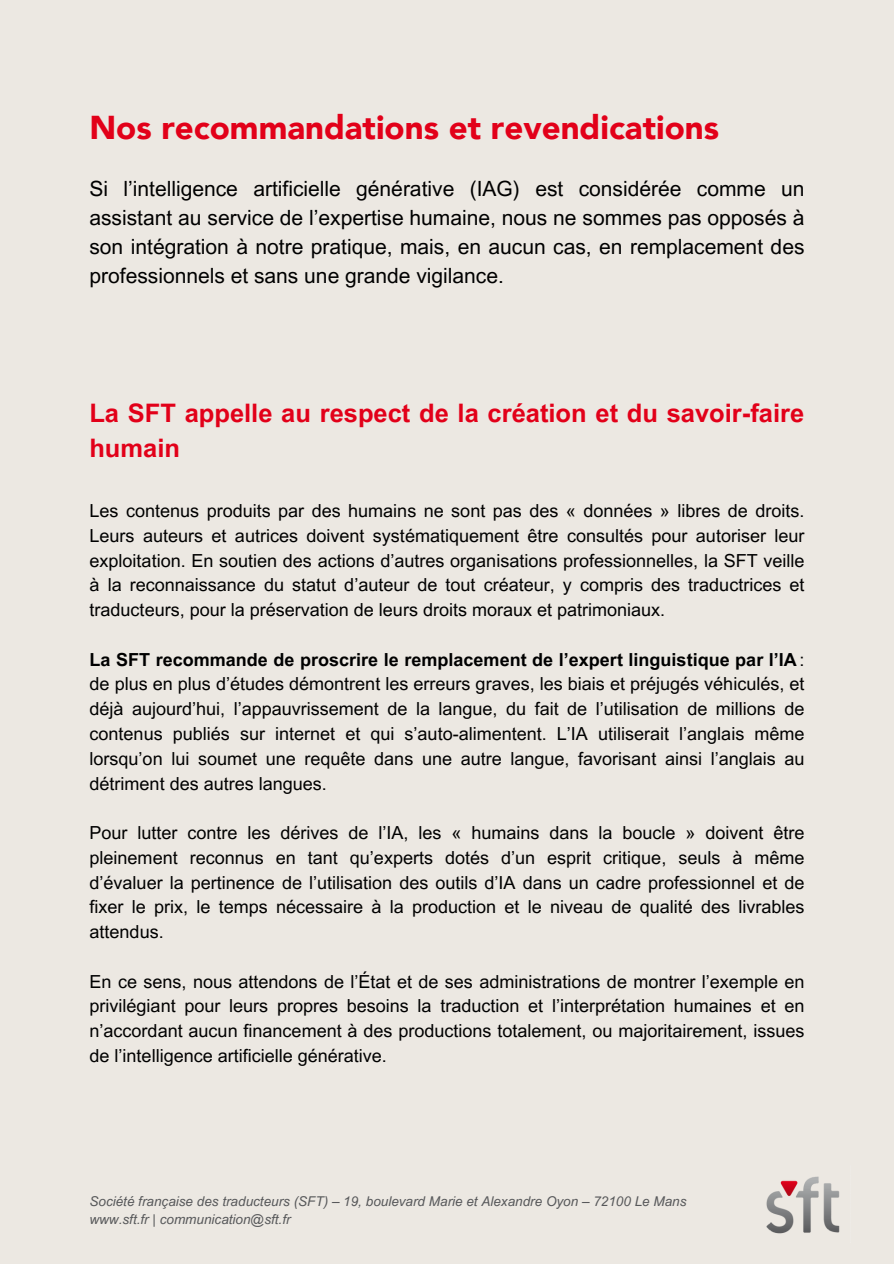
<style>
.page{position:relative;width:894px;height:1264px;background:#fff}
.page>*{position:absolute;margin:0;border:0;box-sizing:border-box;transform-origin:0 0}
.t1{font:900 33px "Avenir";color:#e20019}
.t2{font:700 25.5px/34.8px "Arial MT Pro";color:#e20019}
.t3{font:21px/29.2px "Arial MT Pro";color:#000;text-align:justify}
.t4{font:18px/24.8px "Arial MT Pro";color:#000;text-align:justify}
.t5{font:italic 13.5px "Arial MT Pro";color:#57585a}
.s1{font-weight:700}
</style>
<div class="page">
<div style="left:0;top:0;width:893px;height:1263px;background:#ece8e2"></div>
<img style="left:766px;top:1176px;width:74px;height:58px">
<h3 class="t1" style="left:89px;top:106px;width:631px">Nos recommandations et revendications</h3>
<h4 class="t3" style="left:89px;top:176px;width:716px">Si l’intelligence artificielle générative (IAG) est considérée comme un assistant au service de l’expertise humaine, nous ne sommes pas opposés à son intégration à notre pratique, mais, en aucun cas, en remplacement des professionnels et sans une grande vigilance.</h4>
<h4 class="t2" style="left:89px;top:399px;width:716px">La SFT appelle au respect de la création et du savoir-faire humain</h4>
<h4 class="t4" style="left:90px;top:500px;width:716px">Les contenus produits par des humains ne sont pas des « données » libres de droits.<br>Leurs auteurs et autrices doivent systématiquement être consultés pour autoriser leur exploitation. En soutien des actions d’autres organisations professionnelles, la SFT veille à la reconnaissance du statut d’auteur de tout créateur, y compris des traductrices et traducteurs, pour la préservation de leurs droits moraux et patrimoniaux.</h4>
<p class="t4" style="left:90px;top:649px;width:716px"><span class="s1">La SFT recommande de proscrire le remplacement de l’expert linguistique par l’IA</span>: de plus en plus d’études démontrent les erreurs graves, les biais et préjugés véhiculés, et déjà aujourd’hui, l’appauvrissement de la langue, du fait de l’utilisation de millions de contenus publiés sur internet et qui s’auto-alimentent. L’IA utiliserait l’anglais même lorsqu’on lui soumet une requête dans une autre langue, favorisant ainsi l’anglais au détriment des autres langues.</p>
<p class="t4" style="left:90px;top:822px;width:716px">Pour lutter contre les dérives de l’IA, les « humains dans la boucle » doivent être pleinement reconnus en tant qu’experts dotés d’un esprit critique, seuls à même d’évaluer la pertinence de l’utilisation des outils d’IA dans un cadre professionnel et de fixer le prix, le temps nécessaire à la production et le niveau de qualité des livrables attendus.</p>
<p class="t4" style="left:90px;top:971px;width:716px">En ce sens, nous attendons de l’État et de ses administrations de montrer l’exemple en privilégiant pour leurs propres besoins la traduction et l’interprétation humaines et en n’accordant aucun financement à des productions totalement, ou majoritairement, issues de l’intelligence artificielle générative.</p>
<h2 class="t5" style="left:89px;top:1196px;width:598px">Société française des traducteurs (SFT) – 19, boulevard Marie et Alexandre Oyon – 72100 Le Mans</h2>
<h4 class="t5" style="left:89px;top:1214px;width:203px">www.sft.fr | communication@sft.fr</h4>
</div>
